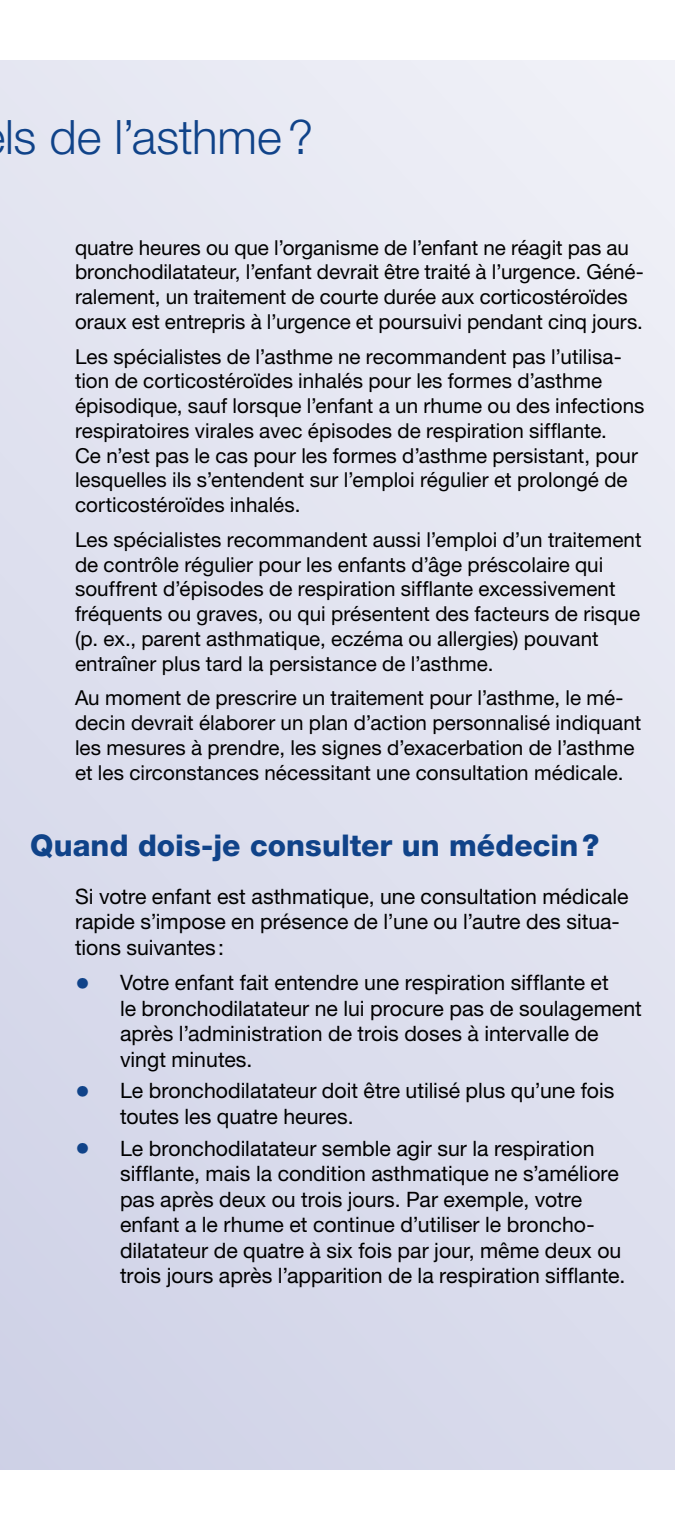
<style>
.page{position:relative;width:675px;height:1530px;background:#fff}
.page>*{position:absolute;margin:0;border:0;box-sizing:border-box;transform-origin:0 0}
.t1{font:300 47.5px "Helvetica Neue LT Std";letter-spacing:-.005em;color:#104389}
.t2{font:800 30px "Helvetica Neue LT Std";color:#104389}
.t3{font:21.25px/25.5px "Helvetica Neue LT Std";color:#000}
.t4{font:20.5px/24.8px "Helvetica Neue LT Std";color:#000}
.s1{font-size:30px;color:#104389}
</style>
<div class="page">
<div style="left:0;top:60px;width:675px;height:1410px;background:linear-gradient(to right,#d9dbec,#e6e7f2)"></div>
<h1 class="t1" style="left:5px;top:108px;width:310px">ls de l’asthme?</h1>
<p class="t4" style="left:75px;top:235px;width:570px">quatre heures ou que l’organisme de l’enfant ne réagit pas au bronchodilatateur, l’enfant devrait être traité à l’urgence. Géné&shy;ralement, un traitement de courte durée aux corticostéroïdes oraux est entrepris à l’urgence et poursuivi pendant cinq jours.</p>
<p class="t4" style="left:75px;top:344px;width:571px">Les spécialistes de l’asthme ne recommandent pas l’utilisa&shy;tion de corticostéroïdes inhalés pour les formes d’asthme épisodique, sauf lorsque l’enfant a un rhume ou des infections respiratoires virales avec épisodes de respiration sifflante.<br>Ce n’est pas le cas pour les formes d’asthme persistant, pour lesquelles ils s’entendent sur l’emploi régulier et prolongé de corticostéroïdes inhalés.</p>
<p class="t4" style="left:75px;top:527px;width:568px">Les spécialistes recommandent aussi l’emploi d’un traitement de contrôle régulier pour les enfants d’âge préscolaire qui souffrent d’épisodes de respiration sifflante excessivement fréquents ou graves, ou qui présentent des facteurs de risque (p. ex., parent asthmatique, eczéma ou allergies) pouvant entraîner plus tard la persistance de l’asthme.</p>
<p class="t4" style="left:75px;top:686px;width:568px">Au moment de prescrire un traitement pour l’asthme, le mé&shy;decin devrait élaborer un plan d’action personnalisé indiquant les mesures à prendre, les signes d’exacerbation de l’asthme et les circonstances nécessitant une consultation médicale.</p>
<h2 class="t2" style="left:30px;top:827px;width:571px">Quand dois-je consulter un médecin?</h2>
<p class="t3" style="left:75px;top:883px;width:555px">Si votre enfant est asthmatique, une consultation médicale rapide s’impose en présence de l’une ou l’autre des situa&shy;tions suivantes:</p>
<p class="t3" style="left:120px;top:970px;width:523px;text-indent:-45px"><span class="s1">•</span> Votre enfant fait entendre une respiration sifflante et<br>le bronchodilatateur ne lui procure pas de soulagement après l’administration de trois doses à intervalle de vingt minutes.</p>
<p class="t3" style="left:120px;top:1078px;width:496px;text-indent:-45px"><span class="s1">•</span> Le bronchodilatateur doit être utilisé plus qu’une fois toutes les quatre heures.</p>
<p class="t3" style="left:120px;top:1135px;width:507px;text-indent:-45px"><span class="s1">•</span> Le bronchodilatateur semble agir sur la respiration sifflante, mais la condition asthmatique ne s’améliore pas après deux ou trois jours. Par exemple, votre enfant a le rhume et continue d’utiliser le broncho&shy;dilatateur de quatre à six fois par jour, même deux ou trois jours après l’apparition de la respiration sifflante.</p>
</div>
